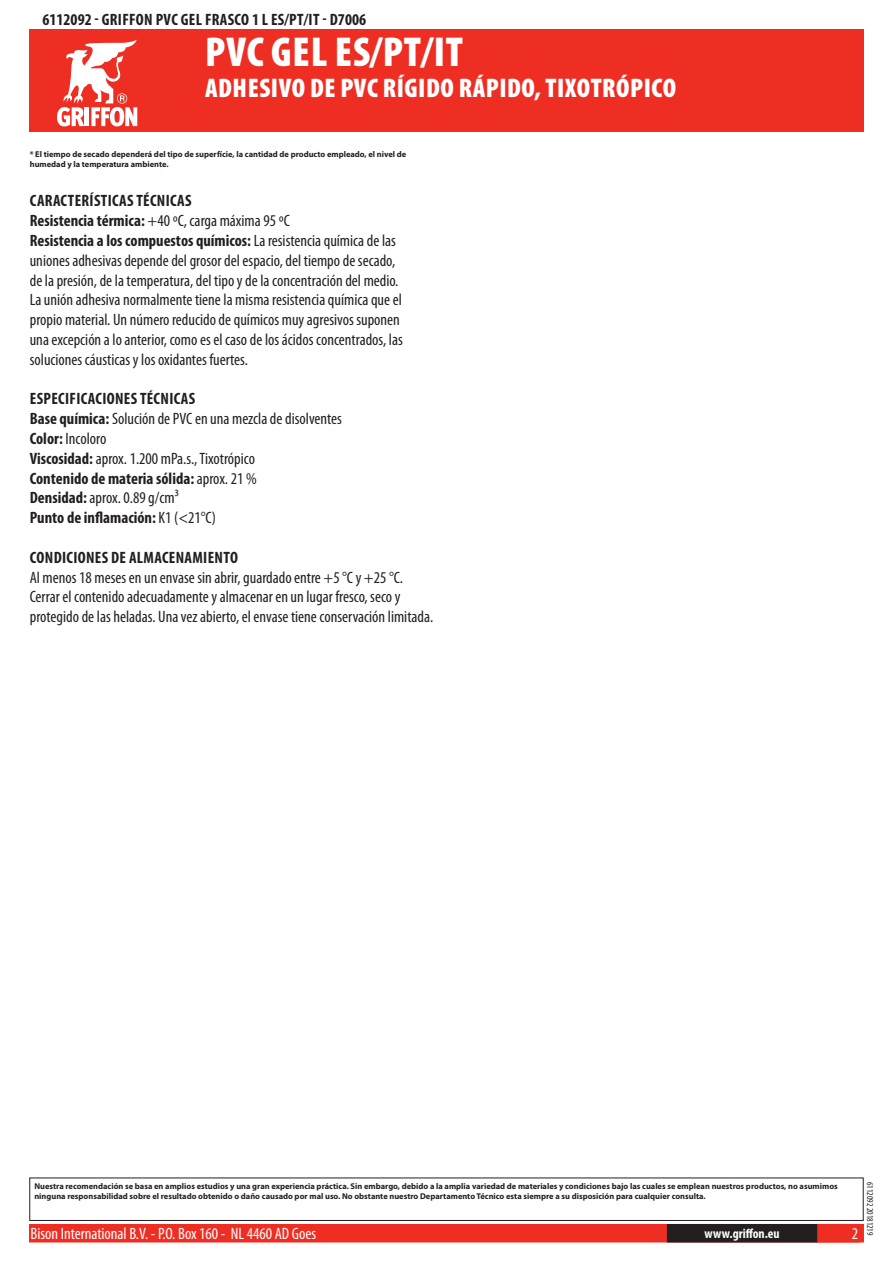
<style>
.page{position:relative;width:893px;height:1263px;background:#fff}
.page>*{position:absolute;margin:0;border:0;box-sizing:border-box;transform-origin:0 0}
.t1{font:900 condensed 42px "Myriad Pro";letter-spacing:.02em;color:#fff}
.t2{font:900 condensed 27px "Myriad Pro";letter-spacing:.02em;color:#fff}
.t3{font:condensed 16.5px/19.8px "Myriad Pro";color:#231f20}
.t4{font:700 condensed 16.5px "Myriad Pro";letter-spacing:.02em;color:#231f20}
.t5{font:condensed 16.5px "Myriad Pro";color:#fff}
.t6{font:700 condensed 13.5px "Myriad Pro";color:#fff}
.t7{font:condensed 9px "Myriad Pro";color:#231f20}
.t8{font:700 8.4px/10.1px "Myriad Pro";color:#231f20}
.s1{font-weight:700}
</style>
<div class="page">
<div style="left:30px;top:1225px;width:833px;height:17px;background:#ee2e22"></div>
<div style="left:29px;top:1224px;width:835px;height:18px;border:2px solid #ee2e22"></div>
<div style="left:816px;top:1224px;width:44px;height:18px;border:2px solid #ee2e22"></div>
<div style="left:668px;top:1225px;width:148px;height:17px;background:#231f20"></div>
<div style="left:667px;top:1224px;width:150px;height:18px;border:2px solid #231f20"></div>
<div style="left:29px;top:1177px;width:835px;height:44px;border:1px solid #231f20"></div>
<div style="left:30px;top:30px;width:834px;height:102px;background:#ee2e22"></div>
<svg style="left:57px;top:39px;width:80px;height:87px"></svg>
<p class="t4" style="left:43px;top:9px;width:325px">6112092 - Griffon PVC Gel Frasco 1 L ES/PT/IT - D7006</p>
<h1 class="t1" style="left:205px;top:25px;width:243px">PVC GEL ES/PT/IT</h1>
<h2 class="t2" style="left:205px;top:70px;width:472px">ADHESIVO DE PVC RÍGIDO RÁPIDO, TIXOTRÓPICO</h2>
<p class="t8" style="left:30px;top:149px;width:378px">* El tiempo de secado dependerá del tipo de superfície, la cantidad de producto empleado, el nivel de humedad y la temperatura ambiente.</p>
<p class="t3" style="left:30px;top:191px;width:375px"><span class="s1">Características técnicas<br>Resistencia térmica:</span> +40 ºC, carga máxima 95 ºC<br><span class="s1">Resistencia a los compuestos químicos:</span> La resistencia química de las uniones adhesivas depende del grosor del espacio, del tiempo de secado, de la presión, de la temperatura, del tipo y de la concentración del medio.<br>La unión adhesiva normalmente tiene la misma resistencia química que el propio material. Un número reducido de químicos muy agresivos suponen una excepción a lo anterior, como es el caso de los ácidos concentrados, las soluciones cáusticas y los oxidantes fuertes.</p>
<p class="t3" style="left:30px;top:389px;width:314px"><span class="s1">Especificaciones técnicas<br>Base química:</span> Solución de PVC en una mezcla de disolventes <span class="s1">Color:</span> Incoloro<br><span class="s1">Viscosidad:</span> aprox. 1.200 mPa.s., Tixotrópico<br><span class="s1">Contenido de materia sólida:</span> aprox. 21 %<br><span class="s1">Densidad:</span> aprox. 0.89 g/cm³<br><span class="s1">Punto de inflamación:</span> K1 (&lt;21°C)</p>
<p class="t4" style="left:30px;top:547px;width:209px">Condiciones de almacenamiento</p>
<p class="t3" style="left:30px;top:567px;width:405px">Al menos 18 meses en un envase sin abrir, guardado entre +5 °C y +25 °C.<br>Cerrar el contenido adecuadamente y almacenar en un lugar fresco, seco y protegido de las heladas. Una vez abierto, el envase tiene conservación limitada.</p>
<p class="t8" style="left:34px;top:1181px;width:805px">Nuestra recomendación se basa en amplios estudios y una gran experiencia práctica. Sin embargo, debido a la amplia variedad de materiales y condiciones bajo las cuales se emplean nuestros productos, no asumimos ninguna responsabilidad sobre el resultado obtenido o daño causado por mal uso. No obstante nuestro Departamento Técnico esta siempre a su disposición para cualquier consulta.</p>
<p class="t5" style="left:31px;top:1224px;width:287px">Bison International B.V. - P.O. Box 160 - NL 4460 AD Goes</p>
<p class="t6" style="left:704px;top:1225px;width:77px">www.griffon.eu</p>
<p class="t5" style="left:852px;top:1224px;width:8px">2</p>
<p class="t7" style="left:875px;top:1182px;width:55px;rotate:90deg">6112092 20181219</p>
</div>
